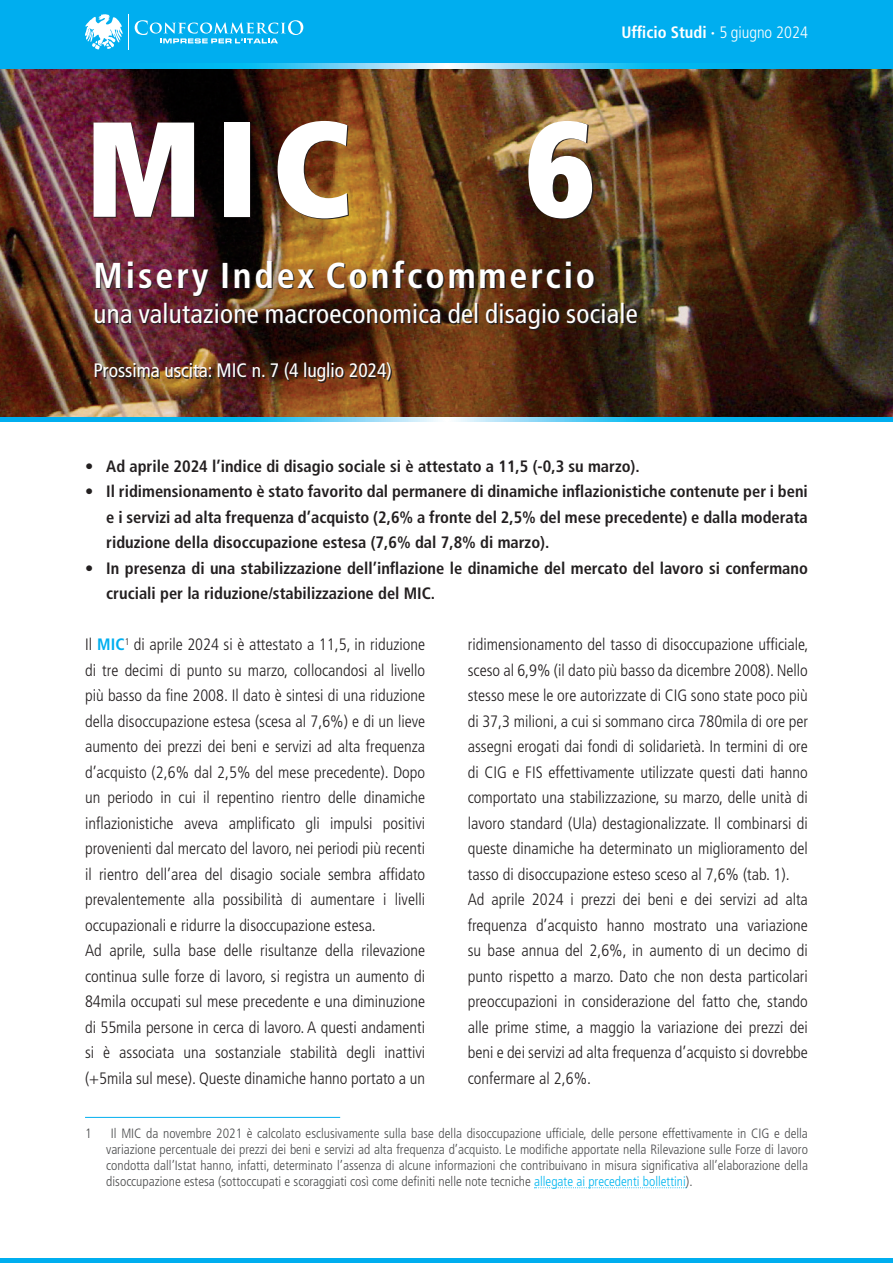
<style>
.page{position:relative;width:893px;height:1263px;background:#fff}
.page>*{position:absolute;margin:0;border:0;box-sizing:border-box;transform-origin:0 0}
.t1{font:900 condensed 135px "Frutiger LT Std";color:#fff}
.t2{font:700 condensed 36px "Frutiger LT Std";letter-spacing:.08em;color:#fff}
.t3{font:condensed 27px "Frutiger LT Std";letter-spacing:.01em;color:#fff}
.t4{font:condensed 19.5px "Frutiger LT Std";color:#fff}
.t5{font:300 condensed 16.5px/25.5px "Frutiger LT Std";color:#231f20}
.t6{font:700 condensed 16.5px/25.5px "Frutiger LT Std";color:#231f20;text-align:justify}
.t7{font:700 condensed 16.5px "Frutiger LT Std";color:#fff}
.t8{font:300 condensed 13.5px/16.2px "Frutiger LT Std";color:#4b4c4d;text-align:justify}
.s1{font-weight:300}
.s2{font-weight:700;color:#00aeef}
.s3{color:#00b6f0}
</style>
<div class="page">
<hr style="left:0;top:1259px;width:893px;height:4px;background:#00aeef">
<img style="left:0;top:68px;width:893px;height:350px">
<img style="left:95px;top:122px;width:543px;height:261px">
<div style="left:0;top:0;width:893px;height:68px;background:#00aeef"></div>
<svg style="left:135px;top:20px;width:168px;height:23px"></svg>
<svg style="left:85px;top:14px;width:44px;height:36px"></svg>
<svg style="left:214px;top:64px;width:466px;height:4px"></svg>
<svg style="left:0;top:418px;width:893px;height:4px;background:#38c2f2"></svg>
<hr style="left:85px;top:1117px;width:255px;height:1px;background:#00aeef">
<svg style="left:534px;top:1187px;width:153px;height:1px"></svg>
<p class="t7" style="left:621px;top:23px;width:188px">Ufficio Studi · <span class="s1">5 giugno 2024</span></p>
<h1 class="t1" style="left:85px;top:87px;width:268px">MIC</h1>
<h1 class="t1" style="left:525px;top:87px;width:72px">6</h1>
<h2 class="t2" style="left:94px;top:254px;width:503px">Misery Index Confcommercio</h2>
<h3 class="t3" style="left:94px;top:298px;width:546px">una valutazione macroeconomica del disagio sociale</h3>
<p class="t4" style="left:94px;top:359px;width:300px">Prossima uscita: MIC n. 7 (4 luglio 2024)</p>
<p class="t6" style="left:85px;top:453px;width:556px">• Ad aprile 2024 l’indice di disagio sociale si è attestato a 11,5 (-0,3 su marzo).</p>
<p class="t6" style="left:106px;top:479px;width:703px;text-indent:-21px">• Il ridimensionamento è stato favorito dal permanere di dinamiche inflazionistiche contenute per i beni e i servizi ad alta frequenza d’acquisto (2,6% a fronte del 2,5% del mese precedente) e dalla moderata riduzione della disoccupazione estesa (7,6% dal 7,8% di marzo).</p>
<p class="t6" style="left:106px;top:555px;width:703px;text-indent:-21px">• In presenza di una stabilizzazione dell’inflazione le dinamiche del mercato del lavoro si confermano cruciali per la riduzione/stabilizzazione del MIC.</p>
<p class="t5" style="left:85px;top:632px;width:342px">Il <span class="s2">MIC</span><sup>1</sup> di aprile 2024 si è attestato a 11,5, in riduzione di tre decimi di punto su marzo, collocandosi al livello più basso da fine 2008. Il dato è sintesi di una riduzione della disoccupazione estesa (scesa al 7,6%) e di un lieve aumento dei prezzi dei beni e servizi ad alta frequenza d’acquisto (2,6% dal 2,5% del mese precedente). Dopo un periodo in cui il repentino rientro delle dinamiche inflazionistiche aveva amplificato gli impulsi positivi provenienti dal mercato del lavoro, nei periodi più recenti il rientro dell’area del disagio sociale sembra affidato prevalentemente alla possibilità di aumentare i livelli occupazionali e ridurre la disoccupazione estesa.<br>Ad aprile, sulla base delle risultanze della rilevazione continua sulle forze di lavoro, si registra un aumento di 84mila occupati sul mese precedente e una diminuzione di 55mila persone in cerca di lavoro. A questi andamenti si è associata una sostanziale stabilità degli inattivi (+5mila sul mese). Queste dinamiche hanno portato a un</p>
<p class="t5" style="left:468px;top:632px;width:342px">ridimensionamento del tasso di disoccupazione ufficiale, sceso al 6,9% (il dato più basso da dicembre 2008). Nello stesso mese le ore autorizzate di CIG sono state poco più di 37,3 milioni, a cui si sommano circa 780mila di ore per assegni erogati dai fondi di solidarietà. In termini di ore di CIG e FIS effettivamente utilizzate questi dati hanno comportato una stabilizzazione, su marzo, delle unità di lavoro standard (Ula) destagionalizzate. Il combinarsi di queste dinamiche ha determinato un miglioramento del tasso di disoccupazione esteso sceso al 7,6% (tab. 1).<br>Ad aprile 2024 i prezzi dei beni e dei servizi ad alta frequenza d’acquisto hanno mostrato una variazione su base annua del 2,6%, in aumento di un decimo di punto rispetto a marzo. Dato che non desta particolari preoccupazioni in considerazione del fatto che, stando alle prime stime, a maggio la variazione dei prezzi dei beni e dei servizi ad alta frequenza d’acquisto si dovrebbe confermare al 2,6%.</p>
<p class="t8" style="left:85px;top:1125px;width:8px">1</p>
<p class="t8" style="left:106px;top:1125px;width:703px;text-indent:5px">Il MIC da novembre 2021 è calcolato esclusivamente sulla base della disoccupazione ufficiale, delle persone effettivamente in CIG e della variazione percentuale dei prezzi dei beni e servizi ad alta frequenza d’acquisto. Le modifiche apportate nella Rilevazione sulle Forze di lavoro condotta dall’Istat hanno, infatti, determinato l’assenza di alcune informazioni che contribuivano in misura significativa all’elaborazione della disoccupazione estesa (sottoccupati e scoraggiati così come definiti nelle note tecniche <span class="s3">allegate ai precedenti bollettini</span>).</p>
</div>
